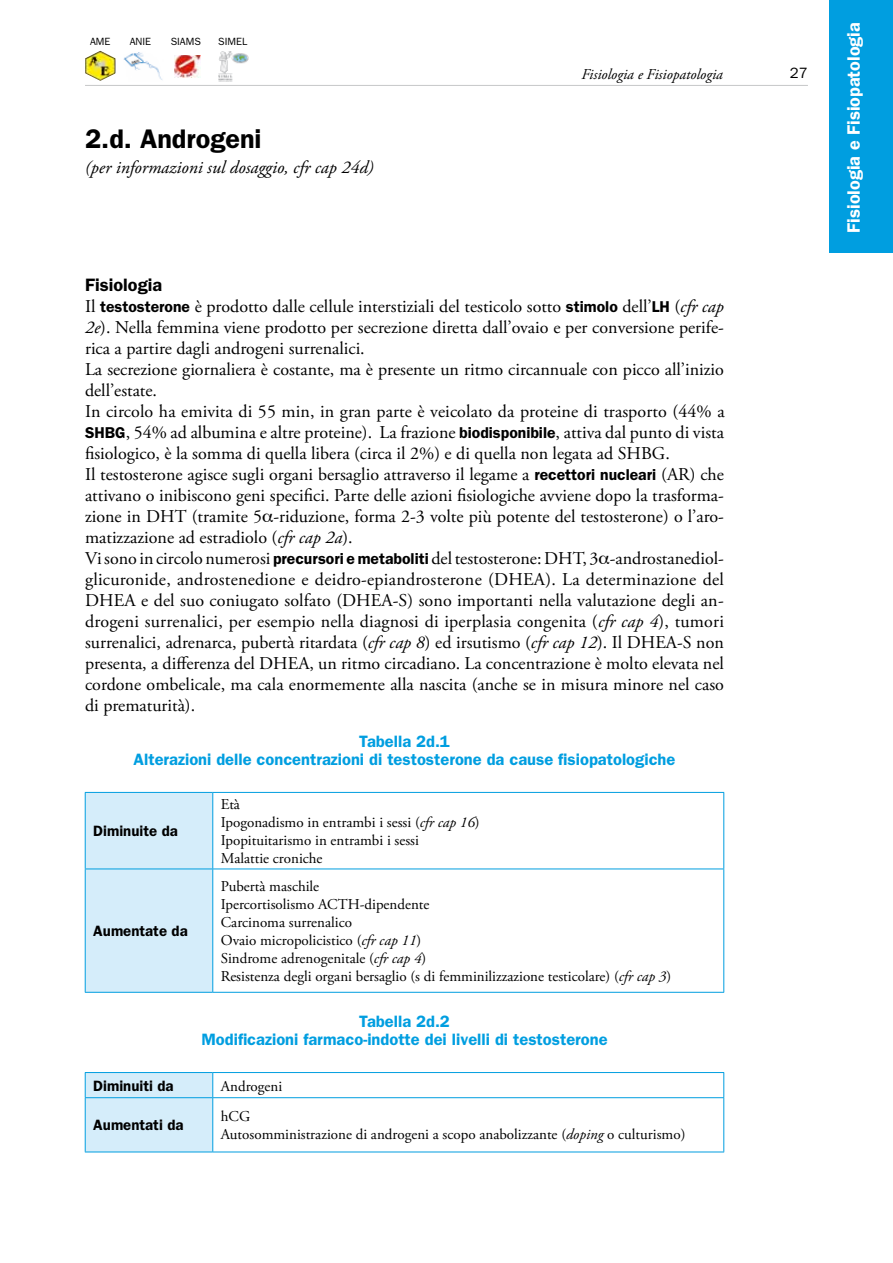
<style>
.page{position:relative;width:893px;height:1263px;background:#fff}
.page>*{position:absolute;margin:0;border:0;box-sizing:border-box;transform-origin:0 0}
.t1{font:600 27px "Franklin Gothic";color:#000}
.t2{font:18px/21px "Adobe Garamond Pro";color:#000}
.t3{font:italic 18px "Adobe Garamond Pro";color:#000}
.t4{font:600 18px "Franklin Gothic";color:#fff}
.t5{font:600 18px "Franklin Gothic";color:#000}
.t6{font:600 16.5px/18px "Franklin Gothic";color:#009ee0;text-align:center}
.t7{font:15px/18px "Adobe Garamond Pro";color:#000}
.t8{font:600 15px "Franklin Gothic";color:#000}
.t9{font:italic 15px "Adobe Garamond Pro";color:#000}
.t10{font:15px "ITC Franklin Gothic Std";color:#000}
.t11{font:10.5px "ITC Franklin Gothic Std";color:#000}
.s1{font-family:"Franklin Gothic";font-weight:600;font-size:15.75px}
.s2{font-style:italic}
</style>
<div class="page">
<hr style="left:85px;top:85px;width:723px;height:1px;background:#c6c7c8">
<div style="left:829px;top:0;width:64px;height:253px;background:#009ee0"></div>
<img style="left:123px;top:52px;width:40px;height:28px">
<img style="left:85px;top:51px;width:30px;height:30px">
<img style="left:218px;top:51px;width:30px;height:31px">
<img style="left:175px;top:55px;width:25px;height:23px">
<div style="left:86px;top:793px;width:126px;height:199px;background:#d5edfa"></div>
<hr style="left:85px;top:792px;width:128px;height:1px;background:#009ee0">
<hr style="left:85px;top:793px;width:1px;height:75px;background:#009ee0">
<hr style="left:85px;top:868px;width:128px;height:1px;background:#009ee0">
<hr style="left:85px;top:869px;width:1px;height:123px;background:#009ee0">
<hr style="left:85px;top:992px;width:128px;height:1px;background:#009ee0">
<hr style="left:213px;top:792px;width:511px;height:1px;background:#009ee0">
<hr style="left:212px;top:793px;width:1px;height:75px;background:#009ee0">
<hr style="left:723px;top:793px;width:1px;height:75px;background:#009ee0">
<hr style="left:213px;top:868px;width:511px;height:1px;background:#009ee0">
<hr style="left:212px;top:869px;width:1px;height:123px;background:#009ee0">
<hr style="left:723px;top:869px;width:1px;height:123px;background:#009ee0">
<hr style="left:213px;top:992px;width:511px;height:1px;background:#009ee0">
<hr style="left:213px;top:1072px;width:511px;height:1px;background:#009ee0">
<svg style="left:85px;top:1072px;width:128px;height:80px;background:#cce9f8"></svg>
<svg style="left:723px;top:1073px;width:1px;height:24px"></svg>
<hr style="left:213px;top:1097px;width:511px;height:1px;background:#009ee0">
<hr style="left:212px;top:1098px;width:1px;height:53px;background:#009ee0">
<hr style="left:723px;top:1098px;width:1px;height:53px;background:#009ee0">
<hr style="left:213px;top:1151px;width:511px;height:1px;background:#009ee0">
<p class="t11" style="left:90px;top:36px;width:22px">AME</p>
<p class="t11" style="left:130px;top:36px;width:23px">ANIE</p>
<p class="t11" style="left:171px;top:36px;width:32px">SIAMS</p>
<p class="t11" style="left:218px;top:36px;width:30px">SIMEL</p>
<h1 class="t1" style="left:85px;top:123px;width:178px">2.d. Androgeni</h1>
<p class="t3" style="left:85px;top:157px;width:290px">(per informazioni sul dosaggio, cfr cap 24d)</p>
<p class="t9" style="left:581px;top:65px;width:143px">Fisiologia e Fisiopatologia</p>
<p class="t10" style="left:790px;top:65px;width:19px">27</p>
<p class="t5" style="left:85px;top:274px;width:79px">Fisiologia</p>
<p class="t2" style="left:85px;top:296px;width:641px">Il <span class="s1">testosterone</span> è prodotto dalle cellule interstiziali del testicolo sotto <span class="s1">stimolo</span> dell’<span class="s1">LH</span> (<span class="s2">cfr cap 2e</span>). Nella femmina viene prodotto per secrezione diretta dall’ovaio e per conversione perife&shy;rica a partire dagli androgeni surrenalici.<br>La secrezione giornaliera è costante, ma è presente un ritmo circannuale con picco all’inizio dell’estate.<br>In circolo ha emivita di 55 min, in gran parte è veicolato da proteine di trasporto (44% a <span class="s1">SHBG</span>, 54% ad albumina e altre proteine). La frazione <span class="s1">biodisponibile</span>, attiva dal punto di vista fisiologico, è la somma di quella libera (circa il 2%) e di quella non legata ad SHBG.<br>Il testosterone agisce sugli organi bersaglio attraverso il legame a <span class="s1">recettori nucleari</span> (AR) che attivano o inibiscono geni specifici. Parte delle azioni fisiologiche avviene dopo la trasforma&shy;zione in DHT (tramite 5 -riduzione, forma 2-3 volte più potente del testosterone) o l’aro&shy;matizzazione ad estradiolo (<span class="s2">cfr cap 2a</span>).<br>Vi sono in circolo numerosi <span class="s1">precursori e metaboliti</span> del testosterone: DHT, 3 -androstanediol&shy;glicuronide, androstenedione e deidro-epiandrosterone (DHEA). La determinazione del DHEA e del suo coniugato solfato (DHEA-S) sono importanti nella valutazione degli an&shy;drogeni surrenalici, per esempio nella diagnosi di iperplasia congenita (<span class="s2">cfr cap 4</span>), tumori surrenalici, adrenarca, pubertà ritardata (<span class="s2">cfr cap 8</span>) ed irsutismo (<span class="s2">cfr cap 12</span>). Il DHEA-S non presenta, a differenza del DHEA, un ritmo circadiano. La concentrazione è molto elevata nel cordone ombelicale, ma cala enormemente alla nascita (anche se in misura minore nel caso di prematurità).</p>
<p class="t6" style="left:134px;top:732px;width:543px">Tabella 2d.1<br>Alterazioni delle concentrazioni di testosterone da cause fisiopatologiche</p>
<p class="t8" style="left:93px;top:822px;width:86px">Diminuite da</p>
<p class="t8" style="left:93px;top:922px;width:96px">Aumentate da</p>
<p class="t7" style="left:221px;top:796px;width:260px">Età<br>Ipogonadismo in entrambi i sessi (<span class="s2">cfr cap 16</span>)<br>Ipopituitarismo in entrambi i sessi<br>Malattie croniche</p>
<p class="t7" style="left:221px;top:878px;width:452px">Pubertà maschile<br>Ipercortisolismo ACTH-dipendente<br>Carcinoma surrenalico<br>Ovaio micropolicistico (<span class="s2">cfr cap 11</span>)<br>Sindrome adrenogenitale (<span class="s2">cfr cap 4</span>)<br>Resistenza degli organi bersaglio (s di femminilizzazione testicolare) (<span class="s2">cfr cap 3</span>)</p>
<p class="t6" style="left:201px;top:1012px;width:408px">Tabella 2d.2<br>Modificazioni farmaco-indotte dei livelli di testosterone</p>
<p class="t8" style="left:93px;top:1077px;width:82px">Diminuiti da</p>
<p class="t7" style="left:221px;top:1077px;width:63px">Androgeni</p>
<p class="t8" style="left:93px;top:1116px;width:92px">Aumentati da</p>
<p class="t7" style="left:221px;top:1108px;width:466px">hCG<br>Autosomministrazione di androgeni a scopo anabolizzante (<span class="s2">doping</span> o culturismo)</p>
<p class="t4" style="left:843px;top:233px;width:212px;rotate:-90deg">Fisiologia e Fisiopatologia</p>
</div>
